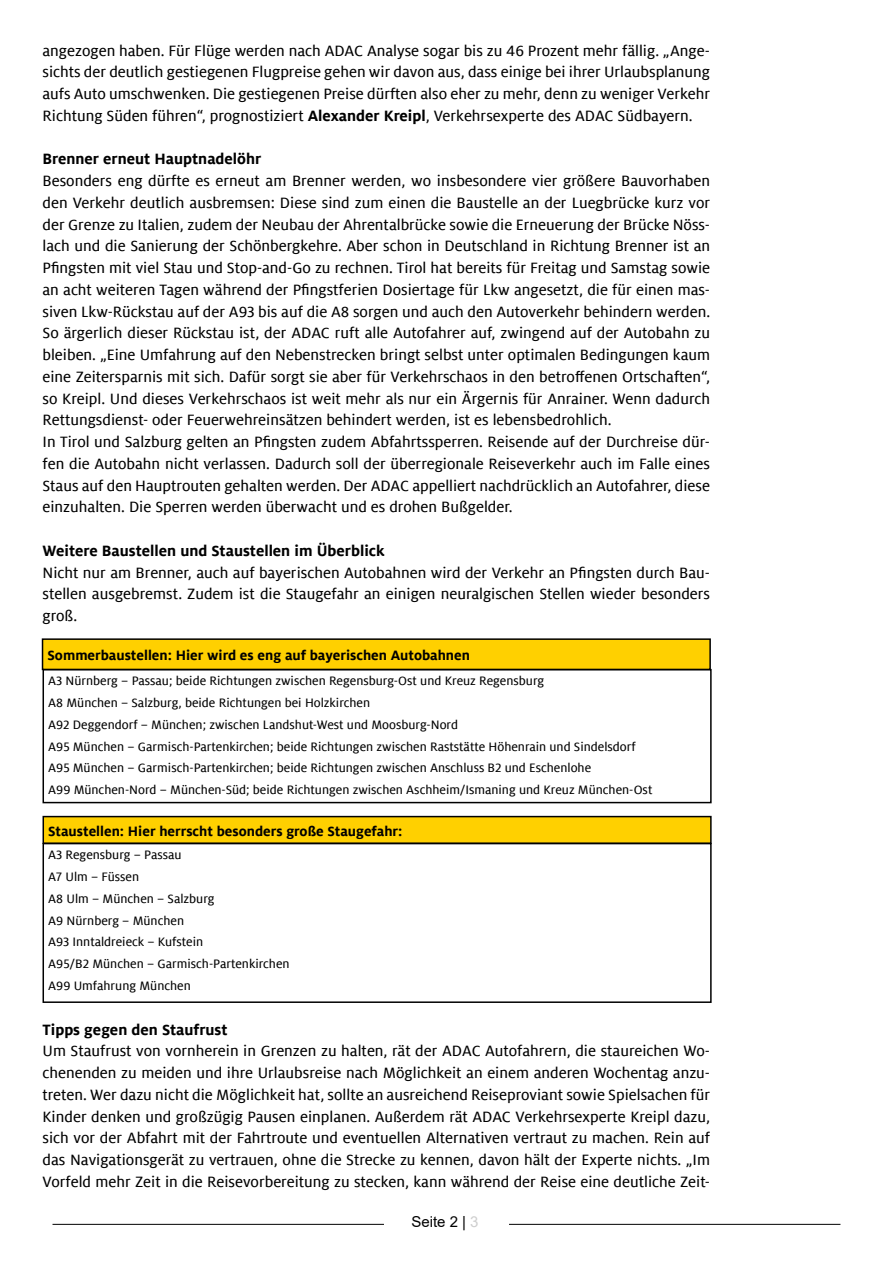
<style>
.page{position:relative;width:893px;height:1263px;background:#fff}
.page>*{position:absolute;margin:0;border:0;box-sizing:border-box;transform-origin:0 0}
.t1{font:16.5px/21.8px "Milo ADAC Text";color:#000;text-align:justify}
.t2{font:700 16.5px "Milo ADAC";color:#000}
.t3{font:700 15px "Milo ADAC";color:#000}
.t4{font:15px "Arial";color:#000}
.t5{font:13.5px/21.8px "Milo ADAC Text";color:#000}
.s1{font-family:"Milo ADAC";font-weight:700}
.s2{color:#cecece}
</style>
<div class="page">
<hr style="left:53px;top:1224px;width:331px;height:1px;background:#000">
<hr style="left:509px;top:1224px;width:331px;height:1px;background:#000">
<div style="left:43px;top:669px;width:669px;height:134px;border:2px solid #000"></div>
<div style="left:43px;top:816px;width:668px;height:27px;background:#ffd000"></div>
<div style="left:43px;top:816px;width:669px;height:28px;border:2px solid #000"></div>
<div style="left:43px;top:843px;width:669px;height:160px;border:2px solid #000"></div>
<div style="left:43px;top:639px;width:667px;height:30px;background:#ffd000"></div>
<div style="left:42px;top:638px;width:669px;height:32px;border:2px solid #000"></div>
<p class="t1" style="left:43px;top:40px;width:669px">angezogen haben. Für Flüge werden nach ADAC Analyse sogar bis zu 46 Prozent mehr fällig. „Ange&shy;sichts der deutlich gestiegenen Flugpreise gehen wir davon aus, dass einige bei ihrer Urlaubsplanung aufs Auto umschwenken. Die gestiegenen Preise dürften also eher zu mehr, denn zu weniger Verkehr Richtung Süden führen“, prognostiziert <span class="s1">Alexander Kreipl</span>, Verkehrsexperte des ADAC Südbayern.</p>
<p class="t2" style="left:43px;top:150px;width:220px">Brenner erneut Hauptnadelöhr</p>
<p class="t1" style="left:43px;top:170px;width:669px;text-align:left">Besonders eng dürfte es erneut am Brenner werden, wo insbesondere vier größere Bauvorhaben den Verkehr deutlich ausbremsen: Diese sind zum einen die Baustelle an der Luegbrücke kurz vor der Grenze zu Italien, zudem der Neubau der Ahrentalbrücke sowie die Erneuerung der Brücke Nöss&shy;lach und die Sanierung der Schönbergkehre. Aber schon in Deutschland in Richtung Brenner ist an Pfingsten mit viel Stau und Stop-and-Go zu rechnen. Tirol hat bereits für Freitag und Samstag sowie an acht weiteren Tagen während der Pfingstferien Dosiertage für Lkw angesetzt, die für einen mas&shy;siven Lkw-Rückstau auf der A93 bis auf die A8 sorgen und auch den Autoverkehr behindern werden.<br>So ärgerlich dieser Rückstau ist, der ADAC ruft alle Autofahrer auf, zwingend auf der Autobahn zu bleiben. „Eine Umfahrung auf den Nebenstrecken bringt selbst unter optimalen Bedingungen kaum eine Zeitersparnis mit sich. Dafür sorgt sie aber für Verkehrschaos in den betroffenen Ortschaften“, so Kreipl. Und dieses Verkehrschaos ist weit mehr als nur ein Ärgernis für Anrainer. Wenn dadurch Rettungsdienst- oder Feuerwehreinsätzen behindert werden, ist es lebensbedrohlich.<br>In Tirol und Salzburg gelten an Pfingsten zudem Abfahrtssperren. Reisende auf der Durchreise dür&shy;fen die Autobahn nicht verlassen. Dadurch soll der überregionale Reiseverkehr auch im Falle eines Staus auf den Hauptrouten gehalten werden. Der ADAC appelliert nachdrücklich an Autofahrer, diese einzuhalten. Die Sperren werden überwacht und es drohen Bußgelder.</p>
<p class="t2" style="left:43px;top:541px;width:343px">Weitere Baustellen und Staustellen im Überblick</p>
<p class="t1" style="left:43px;top:562px;width:669px">Nicht nur am Brenner, auch auf bayerischen Autobahnen wird der Verkehr an Pfingsten durch Bau&shy;stellen ausgebremst. Zudem ist die Staugefahr an einigen neuralgischen Stellen wieder besonders groß.</p>
<p class="t3" style="left:48px;top:647px;width:424px">Sommerbaustellen: Hier wird es eng auf bayerischen Autobahnen</p>
<p class="t5" style="left:48px;top:670px;width:606px">A3 Nürnberg – Passau; beide Richtungen zwischen Regensburg-Ost und Kreuz Regensburg<br>A8 München – Salzburg, beide Richtungen bei Holzkirchen<br>A92 Deggendorf – München; zwischen Landshut-West und Moosburg-Nord<br>A95 München – Garmisch-Partenkirchen; beide Richtungen zwischen Raststätte Höhenrain und Sindelsdorf A95 München – Garmisch-Partenkirchen; beide Richtungen zwischen Anschluss B2 und Eschenlohe<br>A99 München-Nord – München-Süd; beide Richtungen zwischen Aschheim/Ismaning und Kreuz München-Ost</p>
<p class="t3" style="left:48px;top:823px;width:356px">Staustellen: Hier herrscht besonders große Staugefahr:</p>
<p class="t5" style="left:48px;top:844px;width:243px">A3 Regensburg – Passau<br>A7 Ulm – Füssen<br>A8 Ulm – München – Salzburg<br>A9 Nürnberg – München<br>A93 Inntaldreieck – Kufstein<br>A95/B2 München – Garmisch-Partenkirchen<br>A99 Umfahrung München</p>
<p class="t2" style="left:43px;top:1020px;width:187px">Tipps gegen den Staufrust</p>
<p class="t1" style="left:43px;top:1040px;width:669px">Um Staufrust von vornherein in Grenzen zu halten, rät der ADAC Autofahrern, die staureichen Wo&shy;chenenden zu meiden und ihre Urlaubsreise nach Möglichkeit an einem anderen Wochentag anzu&shy;treten. Wer dazu nicht die Möglichkeit hat, sollte an ausreichend Reiseproviant sowie Spielsachen für Kinder denken und großzügig Pausen einplanen. Außerdem rät ADAC Verkehrsexperte Kreipl dazu, sich vor der Abfahrt mit der Fahrtroute und eventuellen Alternativen vertraut zu machen. Rein auf das Navigationsgerät zu vertrauen, ohne die Strecke zu kennen, davon hält der Experte nichts. „Im Vorfeld mehr Zeit in die Reisevorbereitung zu stecken, kann während der Reise eine deutliche Zeit-</p>
<p class="t4" style="left:411px;top:1211px;width:69px">Seite 2 | <span class="s2">3</span></p>
</div>
